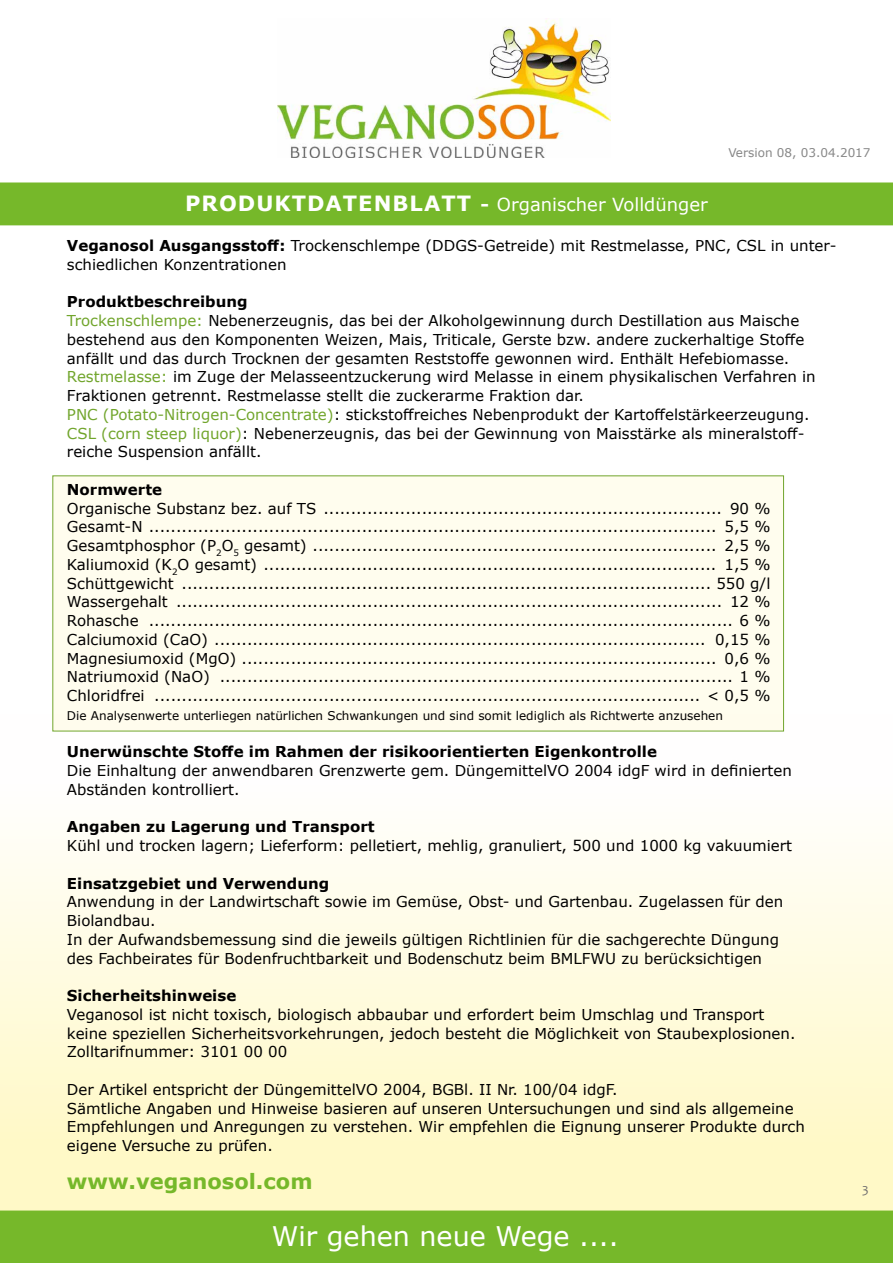
<style>
.page{position:relative;width:893px;height:1263px;background:#fff}
.page>*{position:absolute;margin:0;border:0;box-sizing:border-box;transform-origin:0 0}
.t1{font:27px "Verdana";color:#fff}
.t2{font:700 21px "Verdana";color:#76b82a}
.t3{font:18px "Verdana";color:#fff}
.t4{font:15px/18.8px "Verdana";color:#000}
.t5{font:700 15px "Verdana";color:#000}
.t6{font:13.5px "Candara";color:#706f6f}
.t7{font:12px "Verdana";color:#000}
.t8{font:12px "Verdana";color:#878787}
.s1{font-weight:700;font-size:21px}
.s2{font-weight:700}
.s3{color:#71a52c}
</style>
<div class="page">
<div style="left:52px;top:475px;width:732px;height:256px;background:#fffdee"></div>
<div style="left:0;top:714px;width:893px;height:512px;background:linear-gradient(to bottom,#fefeff,#fff8c0)"></div>
<img style="left:278px;top:18px;width:333px;height:140px">
<div style="left:0;top:182px;width:893px;height:43px;background:#76b82a"></div>
<div style="left:0;top:1210px;width:893px;height:53px;background:#76b82a"></div>
<p class="t8" style="left:728px;top:145px;width:144px">Version 08, 03.04.2017</p>
<p class="t3" style="left:185px;top:192px;width:524px"><span class="s1">PRODUKTDATENBLATT</span> <span class="s2">-</span> Organischer Volldünger</p>
<p class="t4" style="left:67px;top:236px;width:771px"><span class="s2">Veganosol Ausgangsstoff:</span> Trockenschlempe (DDGS-Getreide) mit Restmelasse, PNC, CSL in unter&shy;schiedlichen Konzentrationen</p>
<p class="t4" style="left:67px;top:292px;width:750px"><span class="s2">Produktbeschreibung<br></span><span class="s3">Trockenschlempe:</span> Nebenerzeugnis, das bei der Alkoholgewinnung durch Destillation aus Maische bestehend aus den Komponenten Weizen, Mais, Triticale, Gerste bzw. andere zuckerhaltige Stoffe anfällt und das durch Trocknen der gesamten Reststoffe gewonnen wird. Enthält Hefebiomasse.<br><span class="s3">Restmelasse:</span> im Zuge der Melasseentzuckerung wird Melasse in einem physikalischen Verfahren in Fraktionen getrennt. Restmelasse stellt die zuckerarme Fraktion dar.<br><span class="s3">PNC (Potato-Nitrogen-Concentrate)</span>: stickstoffreiches Nebenprodukt der Kartoffelstärkeerzeugung.<br><span class="s3">CSL (corn steep liquor)</span>: Nebenerzeugnis, das bei der Gewinnung von Maisstärke als mineralstoff&shy;reiche Suspension anfällt.</p>
<p class="t5" style="left:67px;top:479px;width:97px">Normwerte</p>
<p class="t4" style="left:67px;top:499px;width:705px;text-align:justify">Organische Substanz bez. auf TS ......................................................................... 90 % Gesamt-N ........................................................................................................ 5,5 % Gesamtphosphor (P<sub>2</sub>O<sub>5</sub> gesamt) .......................................................................... 2,5 % Kaliumoxid (K<sub>2</sub>O gesamt) ................................................................................... 1,5 % Schüttgewicht ................................................................................................. 550 g/l Wassergehalt .................................................................................................... 12 % Rohasche ........................................................................................................... 6 % Calciumoxid (CaO) .......................................................................................... 0,15 % Magnesiumoxid (MgO) ....................................................................................... 0,6 % Natriumoxid (NaO) .............................................................................................. 1 % Chloridfrei .................................................................................................... &lt; 0,5 %</p>
<p class="t7" style="left:67px;top:707px;width:658px">Die Analysenwerte unterliegen natürlichen Schwankungen und sind somit lediglich als Richtwerte anzusehen</p>
<p class="t5" style="left:67px;top:741px;width:592px">Unerwünschte Stoffe im Rahmen der risikoorientierten Eigenkontrolle</p>
<p class="t4" style="left:67px;top:761px;width:726px">Die Einhaltung der anwendbaren Grenzwerte gem. DüngemittelVO 2004 idgF wird in definierten<br>Abständen kontrolliert.</p>
<p class="t5" style="left:67px;top:816px;width:309px">Angaben zu Lagerung und Transport</p>
<p class="t4" style="left:67px;top:836px;width:727px">Kühl und trocken lagern; Lieferform: pelletiert, mehlig, granuliert, 500 und 1000 kg vakuumiert</p>
<p class="t5" style="left:67px;top:872px;width:264px">Einsatzgebiet und Verwendung</p>
<p class="t4" style="left:67px;top:892px;width:718px">Anwendung in der Landwirtschaft sowie im Gemüse, Obst- und Gartenbau. Zugelassen für den Biolandbau.<br>In der Aufwandsbemessung sind die jeweils gültigen Richtlinien für die sachgerechte Düngung des Fachbeirates für Bodenfruchtbarkeit und Bodenschutz beim BMLFWU zu berücksichtigen</p>
<p class="t5" style="left:67px;top:985px;width:171px">Sicherheitshinweise</p>
<p class="t4" style="left:67px;top:1005px;width:730px">Veganosol ist nicht toxisch, biologisch abbaubar und erfordert beim Umschlag und Transport keine speziellen Sicherheitsvorkehrungen, jedoch besteht die Möglichkeit von Staubexplosionen.<br>Zolltarifnummer: 3101 00 00</p>
<p class="t4" style="left:67px;top:1080px;width:739px">Der Artikel entspricht der DüngemittelVO 2004, BGBl. II Nr. 100/04 idgF.<br>Sämtliche Angaben und Hinweise basieren auf unseren Untersuchungen und sind als allgemeine Empfehlungen und Anregungen zu verstehen. Wir empfehlen die Eignung unserer Produkte durch eigene Versuche zu prüfen.</p>
<h2 class="t2" style="left:67px;top:1166px;width:247px">www.veganosol.com</h2>
<h1 class="t1" style="left:272px;top:1218px;width:348px">Wir gehen neue Wege ....</h1>
<p class="t6" style="left:862px;top:1180px;width:8px">3</p>
</div>
